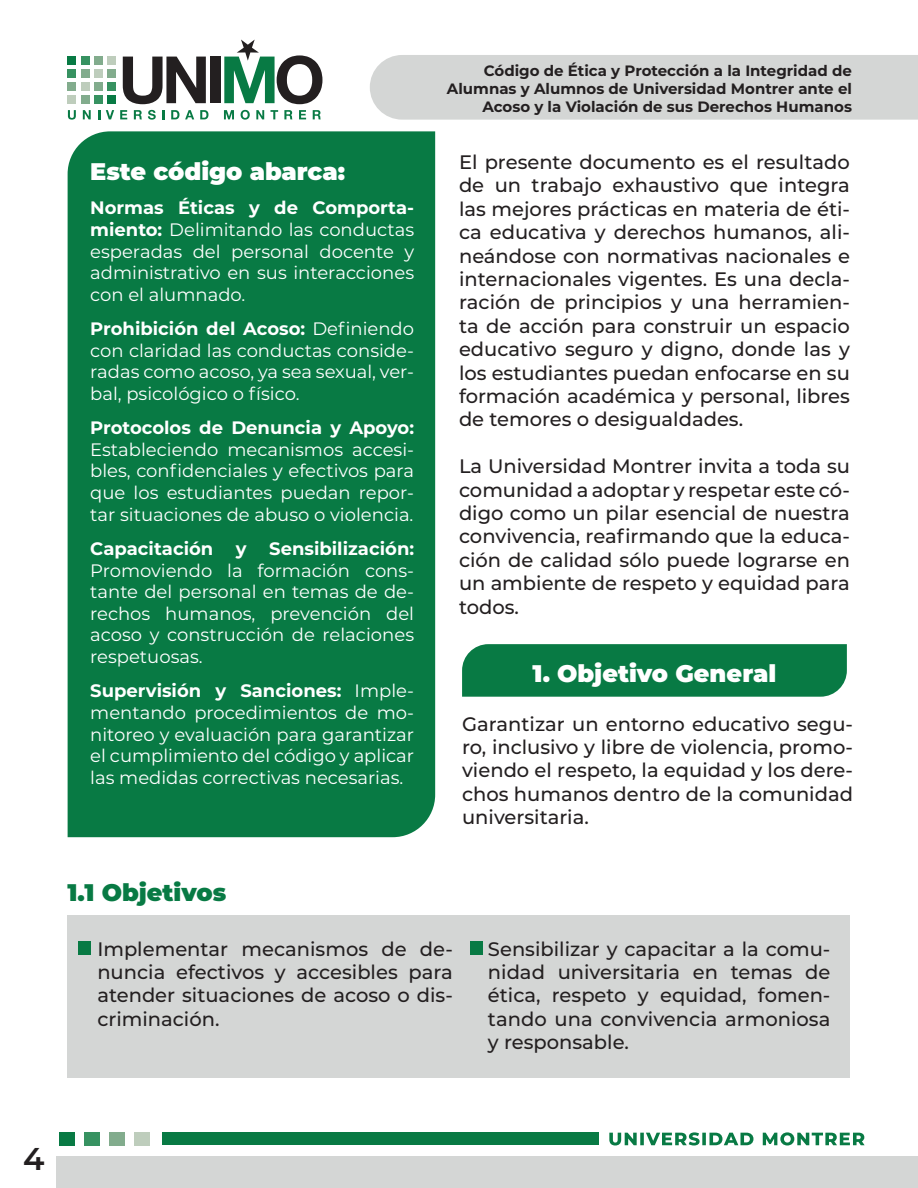
<style>
.page{position:relative;width:918px;height:1188px;background:#fff}
.page>*{position:absolute;margin:0;border:0;box-sizing:border-box;transform-origin:0 0}
.t1{font:600 31.5px "Montserrat";color:#231f20}
.t2{font:900 24px "Montserrat";color:#fff}
.t3{font:900 24px "Montserrat";color:#087a44}
.t4{font:500 19.5px/23.4px "Montserrat";color:#231f20;text-align:justify}
.t5{font:18px/21.6px "Montserrat";color:#fff;text-align:justify}
.t6{font:700 18px "Montserrat";color:#fff}
.t7{font:700 15px/18px "Montserrat";color:#231f20;text-align:right}
.s1{font-weight:700}
</style>
<div class="page">
<div style="left:68px;top:915px;width:782px;height:163px;background:#d4d6d5"></div>
<div style="left:68px;top:131px;width:367px;height:706px;background:#087a44"></div>
<div style="left:370px;top:55px;width:548px;height:65px;background:#d4d6d5"></div>
<div style="left:163px;top:1132px;width:436px;height:13px;background:#087a44"></div>
<div style="left:59px;top:1132px;width:15px;height:14px;background:#087a44"></div>
<div style="left:84px;top:1132px;width:16px;height:14px;background:#379261"></div>
<div style="left:109px;top:1132px;width:16px;height:14px;background:#82ac8d"></div>
<div style="left:134px;top:1132px;width:16px;height:14px;background:#becdbc"></div>
<svg style="left:609px;top:1132px;width:256px;height:14px"></svg>
<div style="left:68px;top:56px;width:8px;height:9px;background:#087a44"></div>
<div style="left:81px;top:56px;width:8px;height:9px;background:#379261"></div>
<div style="left:94px;top:56px;width:8px;height:9px;background:#82ac8d"></div>
<div style="left:107px;top:56px;width:8px;height:9px;background:#becdbc"></div>
<div style="left:68px;top:70px;width:8px;height:8px;background:#379261"></div>
<div style="left:81px;top:70px;width:8px;height:8px;background:#82ac8d"></div>
<div style="left:94px;top:70px;width:8px;height:8px;background:#becdbc"></div>
<div style="left:107px;top:70px;width:8px;height:8px;background:#82ac8d"></div>
<div style="left:68px;top:83px;width:8px;height:8px;background:#82ac8d"></div>
<div style="left:81px;top:83px;width:8px;height:8px;background:#becdbc"></div>
<div style="left:94px;top:83px;width:8px;height:8px;background:#82ac8d"></div>
<div style="left:107px;top:83px;width:8px;height:8px;background:#379261"></div>
<div style="left:68px;top:96px;width:8px;height:8px;background:#becdbc"></div>
<div style="left:81px;top:96px;width:8px;height:8px;background:#82ac8d"></div>
<div style="left:94px;top:96px;width:8px;height:8px;background:#379261"></div>
<div style="left:107px;top:96px;width:8px;height:8px;background:#087a44"></div>
<svg style="left:123px;top:57px;width:83px;height:47px"></svg>
<div style="left:210px;top:57px;width:10px;height:46px;background:#231f20"></div>
<svg style="left:68px;top:110px;width:8px;height:10px"></svg>
<svg style="left:83px;top:110px;width:8px;height:9px"></svg>
<svg style="left:98px;top:110px;width:16px;height:9px"></svg>
<svg style="left:120px;top:110px;width:7px;height:9px"></svg>
<svg style="left:134px;top:110px;width:8px;height:9px"></svg>
<svg style="left:148px;top:110px;width:8px;height:10px"></svg>
<svg style="left:162px;top:110px;width:3px;height:9px"></svg>
<svg style="left:171px;top:110px;width:8px;height:9px"></svg>
<svg style="left:185px;top:110px;width:9px;height:9px"></svg>
<svg style="left:200px;top:110px;width:8px;height:9px"></svg>
<svg style="left:224px;top:110px;width:10px;height:9px"></svg>
<svg style="left:241px;top:110px;width:9px;height:10px"></svg>
<svg style="left:256px;top:110px;width:8px;height:9px"></svg>
<svg style="left:271px;top:110px;width:7px;height:9px"></svg>
<svg style="left:284px;top:110px;width:8px;height:9px"></svg>
<svg style="left:299px;top:110px;width:7px;height:9px"></svg>
<svg style="left:313px;top:110px;width:8px;height:9px"></svg>
<svg style="left:224px;top:40px;width:98px;height:64px"></svg>
<div style="left:57px;top:1157px;width:861px;height:31px;background:#d4d6d5"></div>
<div style="left:462px;top:644px;width:385px;height:53px;background:#087a44"></div>
<div style="left:78px;top:941px;width:13px;height:14px;background:#087a44"></div>
<div style="left:471px;top:941px;width:12px;height:14px;background:#087a44"></div>
<p class="t2" style="left:90px;top:153px;width:256px">Este código abarca:</p>
<p class="t5" style="left:90px;top:197px;width:325px"><span class="s1">Normas Éticas y de Comporta&shy;miento:</span> Delimitando las conductas esperadas del personal docente y administrativo en sus interacciones con el alumnado.</p>
<p class="t5" style="left:90px;top:317px;width:325px"><span class="s1">Prohibición del Acoso:</span> Definiendo con claridad las conductas conside&shy;radas como acoso, ya sea sexual, ver&shy;bal, psicológico o físico.</p>
<p class="t5" style="left:90px;top:416px;width:325px"><span class="s1">Protocolos de Denuncia y Apoyo:<br></span>Estableciendo mecanismos accesi&shy;bles, confidenciales y efectivos para que los estudiantes puedan repor&shy;tar situaciones de abuso o violencia.</p>
<p class="t6" style="left:90px;top:536px;width:125px">Capacitación</p>
<p class="t6" style="left:236px;top:536px;width:12px">y</p>
<p class="t5" style="left:90px;top:537px;width:325px;text-indent:179px"><span class="s1">Sensibilización:<br></span>Promoviendo la formación cons&shy;tante del personal en temas de de&shy;rechos humanos, prevención del acoso y construcción de relaciones respetuosas.</p>
<p class="t5" style="left:90px;top:680px;width:325px"><span class="s1">Supervisión y Sanciones:</span> Imple&shy;mentando procedimientos de mo&shy;nitoreo y evaluación para garantizar el cumplimiento del código y aplicar las medidas correctivas necesarias.</p>
<p class="t7" style="left:447px;top:61px;width:407px">Código de Ética y Protección a la Integridad de<br>Alumnas y Alumnos de Universidad Montrer ante el<br>Acoso y la Violación de sus Derechos Humanos</p>
<p class="t4" style="left:459px;top:150px;width:392px">El presente documento es el resultado de un trabajo exhaustivo que integra las mejores prácticas en materia de éti&shy;ca educativa y derechos humanos, ali&shy;neándose con normativas nacionales e internacionales vigentes. Es una decla&shy;ración de principios y una herramien&shy;ta de acción para construir un espacio educativo seguro y digno, donde las y los estudiantes puedan enfocarse en su formación académica y personal, libres de temores o desigualdades.</p>
<p class="t4" style="left:459px;top:454px;width:393px">La Universidad Montrer invita a toda su comunidad a adoptar y respetar este có&shy;digo como un pilar esencial de nuestra convivencia, reafirmando que la educa&shy;ción de calidad sólo puede lograrse en un ambiente de respeto y equidad para todos.</p>
<p class="t2" style="left:533px;top:655px;width:245px">1. Objetivo General</p>
<p class="t4" style="left:462px;top:711px;width:392px">Garantizar un entorno educativo segu&shy;ro, inclusivo y libre de violencia, promo&shy;viendo el respeto, la equidad y los dere&shy;chos humanos dentro de la comunidad universitaria.</p>
<p class="t3" style="left:68px;top:874px;width:160px">1.1 Objetivos</p>
<p class="t4" style="left:97px;top:936px;width:357px">Implementar mecanismos de de&shy;nuncia efectivos y accesibles para atender situaciones de acoso o dis&shy;criminación.</p>
<p class="t4" style="left:488px;top:936px;width:344px">Sensibilizar y capacitar a la comu&shy;nidad universitaria en temas de ética, respeto y equidad, fomen&shy;tando una convivencia armoniosa y responsable.</p>
<h1 class="t1" style="left:23px;top:1136px;width:23px">4</h1>
</div>
